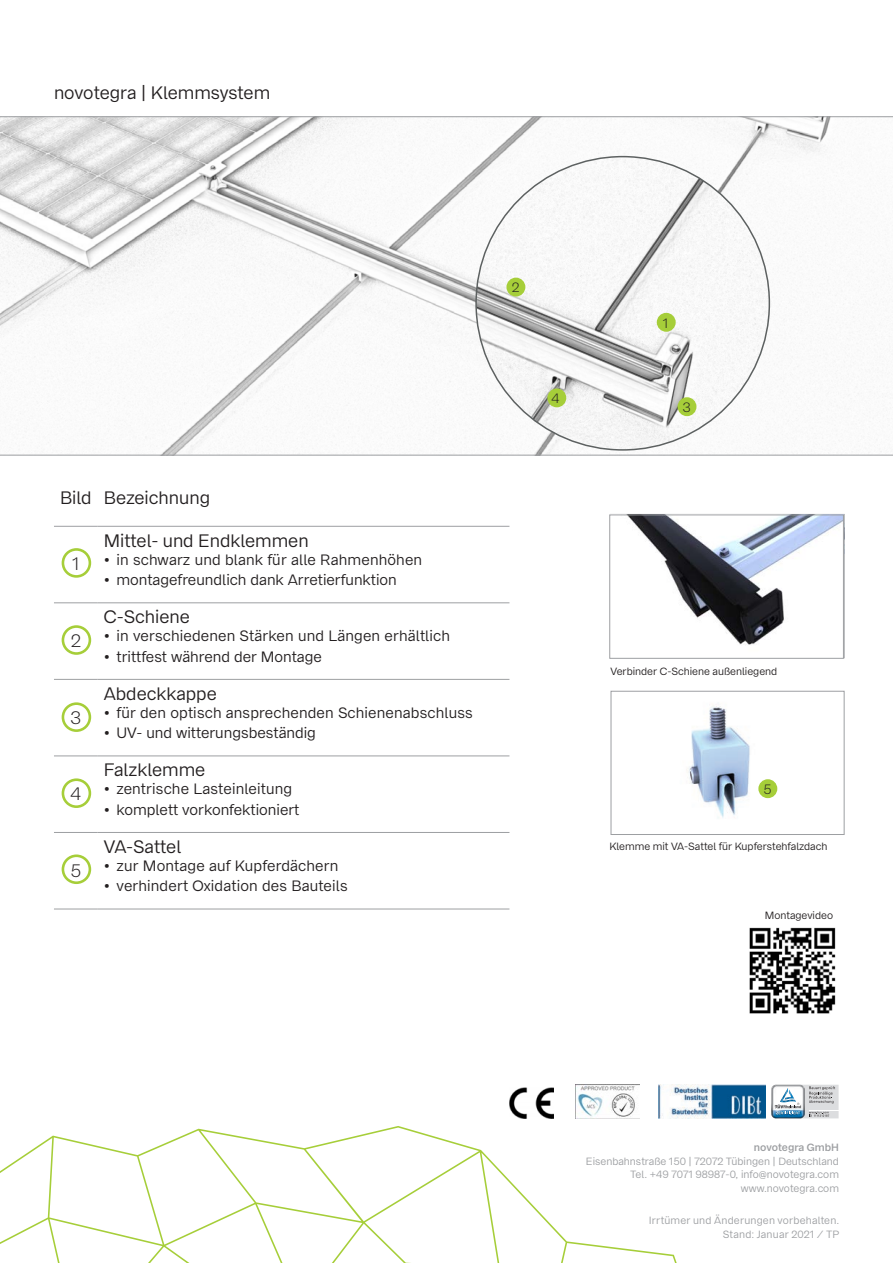
<style>
.page{position:relative;width:893px;height:1263px;background:#fff}
.page>*{position:absolute;margin:0;border:0;box-sizing:border-box;transform-origin:0 0}
.t1{font:18px "Bay Wa Sans";color:#231f20}
.t2{font:300 18px "Bay Wa Sans";color:#231f20}
.t3{font:15px "Bay Wa Sans";letter-spacing:.01em;color:#231f20}
.t4{font:300 13.5px "Bay Wa Sans";color:#231f20}
.t5{font:10.5px/13.5px "Bay Wa Sans";color:#9d9fa2;text-align:right}
.t6{font:10.5px "Bay Wa Sans";color:#231f20}
.t7{font:10.5px/13.5px "Bay Wa Sans";letter-spacing:.02em;color:#9d9fa2;text-align:right}
.t8{font:600 10.5px "Bay Wa Sans";color:#9d9fa2}
</style>
<div class="page">
<img style="left:510px;top:1088px;width:43px;height:31px">
<img style="left:575px;top:1084px;width:65px;height:35px">
<img style="left:658px;top:1084px;width:107px;height:35px">
<svg style="left:771px;top:1084px;width:68px;height:35px"></svg>
<svg style="left:0;top:1126px;width:677px;height:137px"></svg>
<hr style="left:54px;top:526px;width:44px;height:1px;background:#9d9fa2">
<hr style="left:98px;top:526px;width:411px;height:1px;background:#9d9fa2">
<hr style="left:54px;top:603px;width:44px;height:1px;background:#9d9fa2">
<hr style="left:98px;top:603px;width:411px;height:1px;background:#9d9fa2">
<hr style="left:54px;top:679px;width:44px;height:1px;background:#9d9fa2">
<hr style="left:98px;top:679px;width:411px;height:1px;background:#9d9fa2">
<hr style="left:54px;top:756px;width:44px;height:1px;background:#9d9fa2">
<hr style="left:98px;top:756px;width:411px;height:1px;background:#9d9fa2">
<hr style="left:54px;top:832px;width:44px;height:1px;background:#9d9fa2">
<hr style="left:98px;top:832px;width:411px;height:1px;background:#9d9fa2">
<hr style="left:54px;top:909px;width:44px;height:1px;background:#9d9fa2">
<hr style="left:98px;top:909px;width:411px;height:1px;background:#9d9fa2">
<div style="left:62px;top:778px;width:29px;height:30px;border:3px solid #a6ce39;border-radius:50%"></div>
<div style="left:62px;top:854px;width:29px;height:30px;border:3px solid #a6ce39;border-radius:50%"></div>
<div style="left:62px;top:702px;width:29px;height:30px;border:3px solid #a6ce39;border-radius:50%"></div>
<div style="left:62px;top:625px;width:29px;height:30px;border:3px solid #a6ce39;border-radius:50%"></div>
<div style="left:62px;top:548px;width:29px;height:30px;border:3px solid #a6ce39;border-radius:50%"></div>
<img style="left:687px;top:705px;width:91px;height:113px">
<div style="left:611px;top:691px;width:233px;height:144px;border:1px solid #9d9fa2"></div>
<div style="left:759px;top:780px;width:17px;height:17px;background:#a6ce39;border-radius:50%"></div>
<div style="left:758px;top:779px;width:19px;height:19px;border:2px solid #a6ce39;border-radius:50%"></div>
<svg style="left:0;top:117px;width:893px;height:338px"></svg>
<img style="left:476px;top:157px;width:293px;height:293px;border-radius:147px">
<div style="left:678px;top:398px;width:18px;height:17px;background:#a6ce39;border-radius:50%"></div>
<div style="left:678px;top:397px;width:18px;height:19px;border:2px solid #a6ce39;border-radius:50%"></div>
<div style="left:658px;top:314px;width:17px;height:17px;background:#a6ce39;border-radius:50%"></div>
<div style="left:657px;top:313px;width:19px;height:19px;border:2px solid #a6ce39;border-radius:50%"></div>
<div style="left:507px;top:278px;width:17px;height:18px;background:#a6ce39;border-radius:50%"></div>
<div style="left:506px;top:278px;width:19px;height:19px;border:2px solid #a6ce39;border-radius:50%"></div>
<div style="left:548px;top:389px;width:17px;height:17px;background:#a6ce39;border-radius:50%"></div>
<div style="left:547px;top:388px;width:19px;height:19px;border:2px solid #a6ce39;border-radius:50%"></div>
<img style="left:628px;top:516px;width:214px;height:129px">
<div style="left:609px;top:514px;width:235px;height:145px;border:1px solid #9d9fa2"></div>
<img style="left:749px;top:927px;width:87px;height:87px">
<p class="t1" style="left:54px;top:82px;width:218px">novotegra | Klemmsystem</p>
<p class="t4" style="left:512px;top:279px;width:9px">2</p>
<p class="t1" style="left:60px;top:487px;width:152px">Bild Bezeichnung</p>
<p class="t2" style="left:72px;top:553px;width:9px">1</p>
<p class="t2" style="left:71px;top:630px;width:12px">2</p>
<p class="t2" style="left:70px;top:706px;width:13px">3</p>
<p class="t2" style="left:70px;top:783px;width:12px">4</p>
<p class="t2" style="left:71px;top:859px;width:12px">5</p>
<p class="t1" style="left:104px;top:529px;width:206px">Mittel- und Endklemmen</p>
<p class="t3" style="left:104px;top:550px;width:320px">• in schwarz und blank für alle Rahmenhöhen</p>
<p class="t3" style="left:104px;top:571px;width:295px">• montagefreundlich dank Arretierfunktion</p>
<p class="t1" style="left:104px;top:606px;width:88px">C-Schiene</p>
<p class="t3" style="left:104px;top:627px;width:348px">• in verschiedenen Stärken und Längen erhältlich</p>
<p class="t3" style="left:104px;top:647px;width:220px">• trittfest während der Montage</p>
<p class="t1" style="left:104px;top:683px;width:115px">Abdeckkappe</p>
<p class="t3" style="left:104px;top:703px;width:371px">• für den optisch ansprechenden Schienenabschluss</p>
<p class="t3" style="left:104px;top:724px;width:214px">• UV- und witterungsbeständig</p>
<p class="t1" style="left:104px;top:759px;width:103px">Falzklemme</p>
<p class="t3" style="left:104px;top:780px;width:190px">• zentrische Lasteinleitung</p>
<p class="t3" style="left:104px;top:800px;width:197px">• komplett vorkonfektioniert</p>
<p class="t1" style="left:104px;top:836px;width:79px">VA-Sattel</p>
<p class="t3" style="left:104px;top:856px;width:236px">• zur Montage auf Kupferdächern</p>
<p class="t3" style="left:104px;top:877px;width:245px">• verhindert Oxidation des Bauteils</p>
<p class="t4" style="left:552px;top:390px;width:10px">4</p>
<p class="t4" style="left:663px;top:315px;width:7px">1</p>
<p class="t4" style="left:682px;top:399px;width:10px">3</p>
<p class="t6" style="left:610px;top:665px;width:168px">Verbinder C-Schiene außenliegend</p>
<p class="t4" style="left:763px;top:781px;width:10px">5</p>
<p class="t6" style="left:609px;top:840px;width:220px">Klemme mit VA-Sattel für Kupferstehfalzdach</p>
<p class="t6" style="left:765px;top:909px;width:70px">Montagevideo</p>
<p class="t8" style="left:754px;top:1141px;width:87px">novotegra GmbH</p>
<p class="t5" style="left:586px;top:1154px;width:255px">Eisenbahnstraße 150 | 72072 Tübingen | Deutschland<br>Tel. +49 7071 98987-0, info@novotegra.com www.novotegra.com</p>
<p class="t7" style="left:649px;top:1214px;width:192px">Irrtümer und Änderungen vorbehalten.<br>Stand: Januar 2021 / TP</p>
</div>
